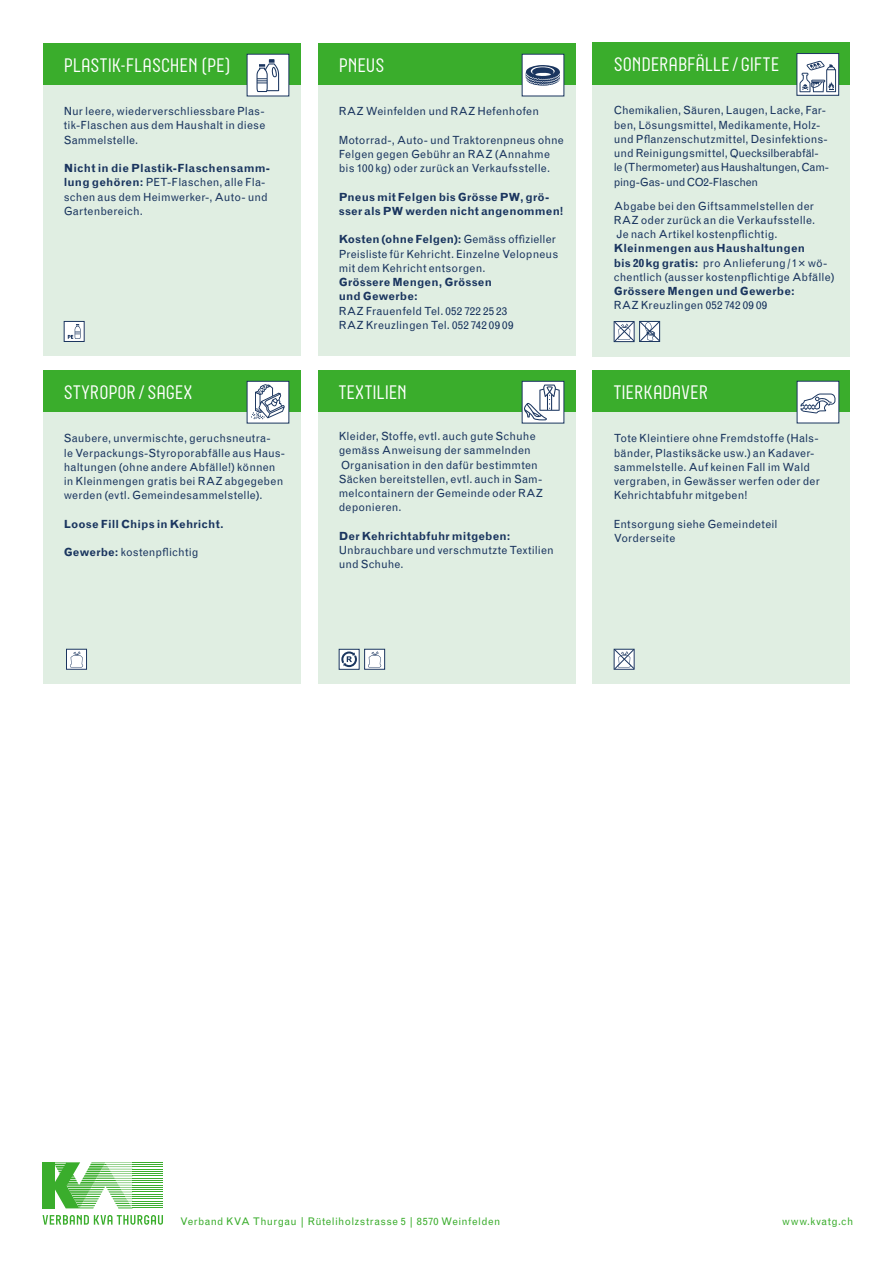
<style>
.page{position:relative;width:893px;height:1263px;background:#fff}
.page>*{position:absolute;margin:0;border:0;box-sizing:border-box;transform-origin:0 0}
.t1{font:19.5px "Neubau";color:#fff}
.t2{font:11.25px/14.2px "Grotesque MT Std";letter-spacing:.01em;color:#1a355f}
.t3{font:700 11.25px/14.2px "Grotesque MT Std";letter-spacing:.01em;color:#1a355f}
.t4{font:10.5px "Grotesque MT Std";letter-spacing:.04em;color:#3aad2c}
.s1{font-weight:700}
</style>
<div class="page">
<hr style="left:133px;top:1162px;width:30px;height:1px;background:#3aad2c">
<hr style="left:133px;top:1173px;width:30px;height:1px;background:#3aad2c">
<hr style="left:133px;top:1171px;width:30px;height:1px;background:#3aad2c">
<hr style="left:133px;top:1169px;width:30px;height:1px;background:#3aad2c">
<hr style="left:133px;top:1166px;width:30px;height:1px;background:#3aad2c">
<hr style="left:133px;top:1164px;width:30px;height:1px;background:#3aad2c">
<hr style="left:133px;top:1185px;width:30px;height:1px;background:#3aad2c">
<hr style="left:133px;top:1182px;width:30px;height:1px;background:#3aad2c">
<hr style="left:133px;top:1180px;width:30px;height:1px;background:#3aad2c">
<hr style="left:133px;top:1178px;width:30px;height:1px;background:#3aad2c">
<hr style="left:133px;top:1176px;width:30px;height:1px;background:#3aad2c">
<hr style="left:133px;top:1196px;width:30px;height:1px;background:#3aad2c">
<hr style="left:133px;top:1194px;width:30px;height:1px;background:#3aad2c">
<hr style="left:133px;top:1192px;width:30px;height:1px;background:#3aad2c">
<hr style="left:133px;top:1189px;width:30px;height:1px;background:#3aad2c">
<hr style="left:133px;top:1187px;width:30px;height:1px;background:#3aad2c">
<hr style="left:133px;top:1208px;width:30px;height:1px;background:#3aad2c">
<hr style="left:133px;top:1205px;width:30px;height:1px;background:#3aad2c">
<hr style="left:133px;top:1203px;width:30px;height:1px;background:#3aad2c">
<hr style="left:133px;top:1201px;width:30px;height:1px;background:#3aad2c">
<hr style="left:133px;top:1198px;width:30px;height:1px;background:#3aad2c">
<div style="left:43px;top:1162px;width:12px;height:46px;background:#3aad2c"></div>
<svg style="left:53px;top:1162px;width:80px;height:47px"></svg>
<svg style="left:43px;top:1215px;width:120px;height:10px"></svg>
<div style="left:43px;top:43px;width:257px;height:43px;background:#3aad2c"></div>
<div style="left:43px;top:86px;width:257px;height:270px;background:#e0eee2"></div>
<div style="left:64px;top:321px;width:20px;height:20px;background:#fff"></div>
<svg style="left:68px;top:324px;width:13px;height:15px"></svg>
<div style="left:64px;top:321px;width:21px;height:21px;border:1px solid #1a355f"></div>
<div style="left:317px;top:43px;width:258px;height:43px;background:#3aad2c"></div>
<div style="left:317px;top:86px;width:258px;height:270px;background:#e0eee2"></div>
<div style="left:592px;top:43px;width:258px;height:42px;background:#3aad2c"></div>
<div style="left:592px;top:85px;width:258px;height:271px;background:#e0eee2"></div>
<svg style="left:616px;top:323px;width:16px;height:17px"></svg>
<div style="left:614px;top:321px;width:20px;height:21px;border:1px solid #1a355f"></div>
<svg style="left:641px;top:323px;width:17px;height:17px"></svg>
<div style="left:639px;top:321px;width:21px;height:21px;border:1px solid #1a355f"></div>
<div style="left:43px;top:370px;width:257px;height:43px;background:#3aad2c"></div>
<div style="left:43px;top:413px;width:257px;height:271px;background:#e0eee2"></div>
<svg style="left:68px;top:651px;width:17px;height:17px"></svg>
<svg style="left:70px;top:651px;width:13px;height:16px"></svg>
<div style="left:66px;top:649px;width:21px;height:21px;border:1px solid #1a355f"></div>
<div style="left:317px;top:370px;width:258px;height:43px;background:#3aad2c"></div>
<div style="left:317px;top:413px;width:258px;height:271px;background:#e0eee2"></div>
<div style="left:339px;top:649px;width:20px;height:20px;background:#fff"></div>
<svg style="left:341px;top:651px;width:16px;height:16px"></svg>
<div style="left:339px;top:649px;width:21px;height:21px;border:1px solid #1a355f"></div>
<svg style="left:366px;top:651px;width:17px;height:17px"></svg>
<svg style="left:368px;top:651px;width:13px;height:16px"></svg>
<div style="left:364px;top:649px;width:21px;height:21px;border:1px solid #1a355f"></div>
<div style="left:592px;top:370px;width:258px;height:43px;background:#3aad2c"></div>
<div style="left:592px;top:413px;width:258px;height:271px;background:#e0eee2"></div>
<svg style="left:616px;top:651px;width:16px;height:17px"></svg>
<div style="left:614px;top:649px;width:20px;height:21px;border:1px solid #1a355f"></div>
<div style="left:797px;top:54px;width:42px;height:41px;background:#fff"></div>
<svg style="left:799px;top:61px;width:37px;height:31px"></svg>
<div style="left:796px;top:53px;width:43px;height:43px;border:1px solid #1a355f"></div>
<div style="left:247px;top:54px;width:42px;height:42px;background:#fff"></div>
<svg style="left:256px;top:59px;width:23px;height:33px"></svg>
<div style="left:247px;top:381px;width:42px;height:42px;background:#fff"></div>
<svg style="left:251px;top:384px;width:34px;height:35px"></svg>
<div style="left:522px;top:54px;width:42px;height:42px;background:#fff"></div>
<svg style="left:525px;top:65px;width:35px;height:21px"></svg>
<div style="left:522px;top:381px;width:42px;height:42px;background:#fff"></div>
<svg style="left:524px;top:384px;width:36px;height:36px"></svg>
<div style="left:797px;top:381px;width:42px;height:42px;background:#fff"></div>
<svg style="left:800px;top:393px;width:36px;height:20px"></svg>
<h1 class="t1" style="left:64px;top:54px;width:168px">PLASTIK-FLASCHEN (PE)</h1>
<h1 class="t1" style="left:339px;top:54px;width:47px">PNEUS</h1>
<p class="t2" style="left:64px;top:104px;width:203px;text-align:justify">Nur leere, wiederverschliessbare Plas&shy;tik-Flaschen aus dem Haushalt in diese Sammelstelle.</p>
<p class="t2" style="left:64px;top:161px;width:208px"><span class="s1">Nicht in die Plastik-Flaschensamm&shy;lung gehören:</span> PET-Flaschen, alle Fla&shy;schen aus dem Heimwerker-, Auto- und<br>Gartenbereich.</p>
<p class="t2" style="left:339px;top:104px;width:202px">RAZ Weinfelden und RAZ Hefenhofen</p>
<p class="t2" style="left:339px;top:133px;width:227px">Motorrad-, Auto- und Traktorenpneus ohne<br>Felgen gegen Gebühr an RAZ (Annahme bis 100 kg) oder zurück an Verkaufsstelle.</p>
<p class="t3" style="left:339px;top:190px;width:226px">Pneus mit Felgen bis Grösse PW, grö&shy;sser als PW werden nicht angenommen!</p>
<p class="t2" style="left:339px;top:232px;width:221px"><span class="s1">Kosten (ohne Felgen):</span> Gemäss offizieller<br>Preisliste für Kehricht. Einzelne Velopneus mit dem Kehricht entsorgen.</p>
<p class="t3" style="left:339px;top:275px;width:155px">Grössere Mengen, Grössen und Gewerbe:</p>
<p class="t2" style="left:339px;top:304px;width:176px">RAZ Frauenfeld Tel. 052 722 25 23<br>RAZ Kreuzlingen Tel. 052 742 09 09</p>
<h1 class="t1" style="left:614px;top:53px;width:167px">SONDERABFÄLLE / GIFTE</h1>
<p class="t2" style="left:614px;top:103px;width:217px">Chemikalien, Säuren, Laugen, Lacke, Far&shy;ben, Lösungsmittel, Medikamente, Holz&shy;und Pflanzenschutzmittel, Desinfektions&shy;und Reinigungsmittel, Quecksilberabfäl&shy;le (Thermometer) aus Haushaltungen, Cam&shy;ping-Gas- und CO2-Flaschen</p>
<p class="t2" style="left:614px;top:199px;width:203px;text-align:justify">Abgabe bei den Giftsammelstellen der RAZ oder zurück an die Verkaufsstelle.<br>Je nach Artikel kostenpflichtig.</p>
<p class="t2" style="left:614px;top:241px;width:222px"><span class="s1">Kleinmengen aus Haushaltungen<br>bis 20kg gratis:</span> pro Anlieferung/1× wö&shy;chentlich (ausser kostenpflichtige Abfälle)</p>
<p class="t3" style="left:614px;top:284px;width:182px">Grössere Mengen und Gewerbe:</p>
<p class="t2" style="left:614px;top:298px;width:155px">RAZ Kreuzlingen 052 742 09 09</p>
<h1 class="t1" style="left:64px;top:381px;width:130px">STYROPOR / SAGEX</h1>
<h1 class="t1" style="left:339px;top:381px;width:70px">TEXTILIEN</h1>
<h1 class="t1" style="left:614px;top:381px;width:96px">TIERKADAVER</h1>
<p class="t2" style="left:64px;top:431px;width:223px">Saubere, unvermischte, geruchsneutra-<br>le Verpackungs-Styroporabfälle aus Haus&shy;haltungen (ohne andere Abfälle!) können in Kleinmengen gratis bei RAZ abgegeben werden (evtl. Gemeindesammelstelle).</p>
<p class="t3" style="left:64px;top:517px;width:161px">Loose Fill Chips in Kehricht.</p>
<p class="t2" style="left:64px;top:545px;width:136px"><span class="s1">Gewerbe:</span> kostenpflichtig</p>
<p class="t2" style="left:339px;top:429px;width:206px">Kleider, Stoffe, evtl. auch gute Schuhe gemäss Anweisung der sammelnden Organisation in den dafür bestimmten Säcken bereitstellen, evtl. auch in Sam&shy;melcontainern der Gemeinde oder RAZ deponieren.</p>
<p class="t3" style="left:339px;top:529px;width:173px">Der Kehrichtabfuhr mitgeben:</p>
<p class="t2" style="left:339px;top:543px;width:217px">Unbrauchbare und verschmutzte Textilien und Schuhe.</p>
<p class="t2" style="left:614px;top:431px;width:208px">Tote Kleintiere ohne Fremdstoffe (Hals&shy;bänder, Plastiksäcke usw.) an Kadaver&shy;sammelstelle. Auf keinen Fall im Wald vergraben, in Gewässer werfen oder der Kehrichtabfuhr mitgeben!</p>
<p class="t2" style="left:614px;top:517px;width:165px">Entsorgung siehe Gemeindeteil<br>Vorderseite</p>
<p class="t4" style="left:180px;top:1215px;width:322px">Verband KVA Thurgau | Rüteliholzstrasse 5 | 8570 Weinfelden</p>
<p class="t4" style="left:782px;top:1215px;width:73px">www.kvatg.ch</p>
</div>
